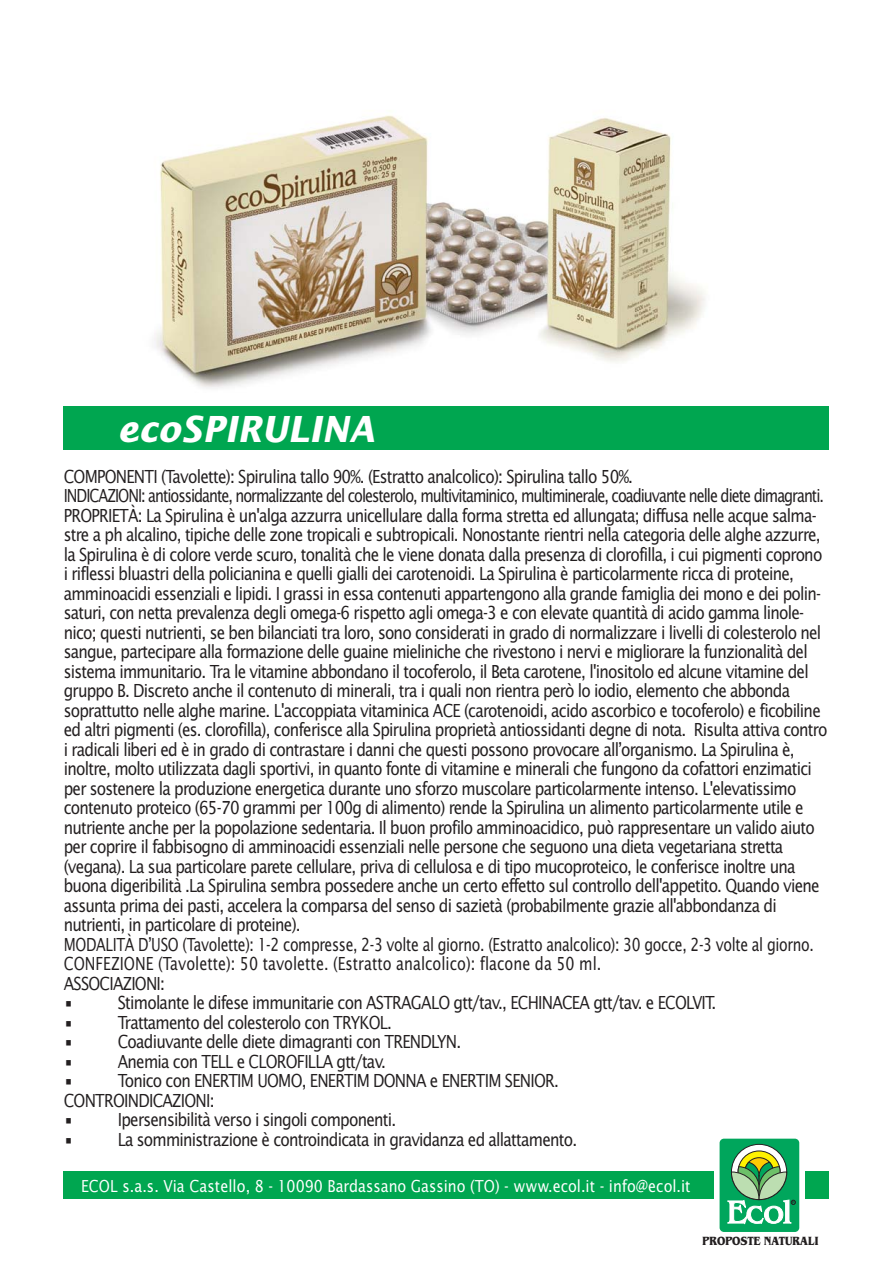
<style>
.page{position:relative;width:893px;height:1263px;background:#fff}
.page>*{position:absolute;margin:0;border:0;box-sizing:border-box;transform-origin:0 0}
.t1{font:italic 700 36px "Lucida Sans";letter-spacing:.005em;color:#fff;scale:.95 1}
.t2{font:18px/19.5px "Lucida Sans";letter-spacing:-.05em;color:#231f20;scale:.85 1}
.t3{font:16.5px "Lucida Sans";color:#fff;scale:.87 1}
.t4{font:700 12.45px "Benguiat";letter-spacing:-.005em;color:#231f20;scale:.85 1}
.s1{font-family:"Lucida Grande"}
</style>
<div class="page">
<div style="left:64px;top:406px;width:765px;height:44px;background:#00a650"></div>
<div style="left:64px;top:1172px;width:765px;height:27px;background:#00a650"></div>
<div style="left:714px;top:1137px;width:90px;height:96px;background:#fff"></div>
<svg style="left:718px;top:1137px;width:82px;height:96px"></svg>
<div style="left:720px;top:1139px;width:79px;height:93px;background:#00a65c;border-radius:4px"></div>
<svg style="left:731px;top:1144px;width:56px;height:55px"></svg>
<svg style="left:738px;top:1151px;width:42px;height:42px"></svg>
<div style="left:738px;top:1150px;width:42px;height:43px;border:1px solid #231f20;border-radius:50%"></div>
<div style="left:745px;top:1158px;width:28px;height:28px;background:#ffcb04;border-radius:50%"></div>
<div style="left:744px;top:1157px;width:30px;height:30px;border:1px solid #231f20;border-radius:50%"></div>
<svg style="left:727px;top:1161px;width:69px;height:64px"></svg>
<img style="left:154px;top:115px;width:551px;height:273px">
<h1 class="t1" style="left:118px;top:414px;width:273px">ecoSPIRULINA</h1>
<p class="t2" style="left:64px;top:468px;width:900px">COMPONENTI (Tavolette): Spirulina tallo 90%. (Estratto analcolico): Spirulina tallo 50%.<br>INDICAZIONI: antiossidante, normalizzante del colesterolo, multivitaminico, multiminerale, coadiuvante nelle diete dimagranti.<br>PROPRIETÀ: La Spirulina è un'alga azzurra unicellulare dalla forma stretta ed allungata; diffusa nelle acque salma&shy;stre a ph alcalino, tipiche delle zone tropicali e subtropicali. Nonostante rientri nella categoria delle alghe azzurre, la Spirulina è di colore verde scuro, tonalità che le viene donata dalla presenza di clorofilla, i cui pigmenti coprono i riflessi bluastri della policianina e quelli gialli dei carotenoidi. La Spirulina è particolarmente ricca di proteine, amminoacidi essenziali e lipidi. I grassi in essa contenuti appartengono alla grande famiglia dei mono e dei polin&shy;saturi, con netta prevalenza degli omega-6 rispetto agli omega-3 e con elevate quantità di acido gamma linole&shy;nico; questi nutrienti, se ben bilanciati tra loro, sono considerati in grado di normalizzare i livelli di colesterolo nel sangue, partecipare alla formazione delle guaine mieliniche che rivestono i nervi e migliorare la funzionalità del sistema immunitario. Tra le vitamine abbondano il tocoferolo, il <span class="s1">Β</span>eta carotene, l'inositolo ed alcune vitamine del gruppo B. Discreto anche il contenuto di minerali, tra i quali non rientra però lo iodio, elemento che abbonda soprattutto nelle alghe marine. L'accoppiata vitaminica ACE (carotenoidi, acido ascorbico e tocoferolo) e ficobiline ed altri pigmenti (es. clorofilla), conferisce alla Spirulina proprietà antiossidanti degne di nota. Risulta attiva contro i radicali liberi ed è in grado di contrastare i danni che questi possono provocare all’organismo. La Spirulina è, inoltre, molto utilizzata dagli sportivi, in quanto fonte di vitamine e minerali che fungono da cofattori enzimatici per sostenere la produzione energetica durante uno sforzo muscolare particolarmente intenso. L'elevatissimo contenuto proteico (65-70 grammi per 100g di alimento) rende la Spirulina un alimento particolarmente utile e nutriente anche per la popolazione sedentaria. Il buon profilo amminoacidico, può rappresentare un valido aiuto per coprire il fabbisogno di amminoacidi essenziali nelle persone che seguono una dieta vegetariana stretta (vegana). La sua particolare parete cellulare, priva di cellulosa e di tipo mucoproteico, le conferisce inoltre una buona digeribilità .La Spirulina sembra possedere anche un certo effetto sul controllo dell'appetito. Quando viene assunta prima dei pasti, accelera la comparsa del senso di sazietà (probabilmente grazie all'abbondanza di nutrienti, in particolare di proteine).<br>MODALITÀ D’USO (Tavolette): 1-2 compresse, 2-3 volte al giorno. (Estratto analcolico): 30 gocce, 2-3 volte al giorno.<br>CONFEZIONE (Tavolette): 50 tavolette. (Estratto analcolico): flacone da 50 ml.<br>ASSOCIAZIONI:<br>•</p>
<p class="t2" style="left:118px;top:994px;width:705px">Stimolante le difese immunitarie con ASTRAGALO gtt/tav., ECHINACEA gtt/tav. e ECOLVIT.</p>
<p class="t2" style="left:64px;top:1014px;width:13px">•</p>
<p class="t2" style="left:118px;top:1014px;width:324px">Trattamento del colesterolo con TRYKOL.</p>
<p class="t2" style="left:64px;top:1033px;width:13px">•</p>
<p class="t2" style="left:118px;top:1033px;width:406px">Coadiuvante delle diete dimagranti con TRENDLYN.</p>
<p class="t2" style="left:64px;top:1053px;width:13px">•</p>
<p class="t2" style="left:118px;top:1053px;width:317px">Anemia con TELL e CLOROFILLA gtt/tav.</p>
<p class="t2" style="left:64px;top:1072px;width:13px">•</p>
<p class="t2" style="left:64px;top:1072px;width:584px;text-indent:54px">Tonico con ENERTIM UOMO, ENERTIM DONNA e ENERTIM SENIOR.<br>CONTROINDICAZIONI:<br>•</p>
<p class="t2" style="left:118px;top:1111px;width:329px">Ipersensibilità verso i singoli componenti.</p>
<p class="t2" style="left:64px;top:1131px;width:13px">•</p>
<p class="t2" style="left:118px;top:1131px;width:542px">La somministrazione è controindicata in gravidanza ed allattamento.</p>
<p class="t3" style="left:81px;top:1179px;width:702px">ECOL s.a.s. Via Castello, 8 - 10090 Bardassano Gassino (TO) - www.ecol.it - info@ecol.it</p>
<p class="t4" style="left:703px;top:1237px;width:138px">PROPOSTE NATURALI</p>
</div>
